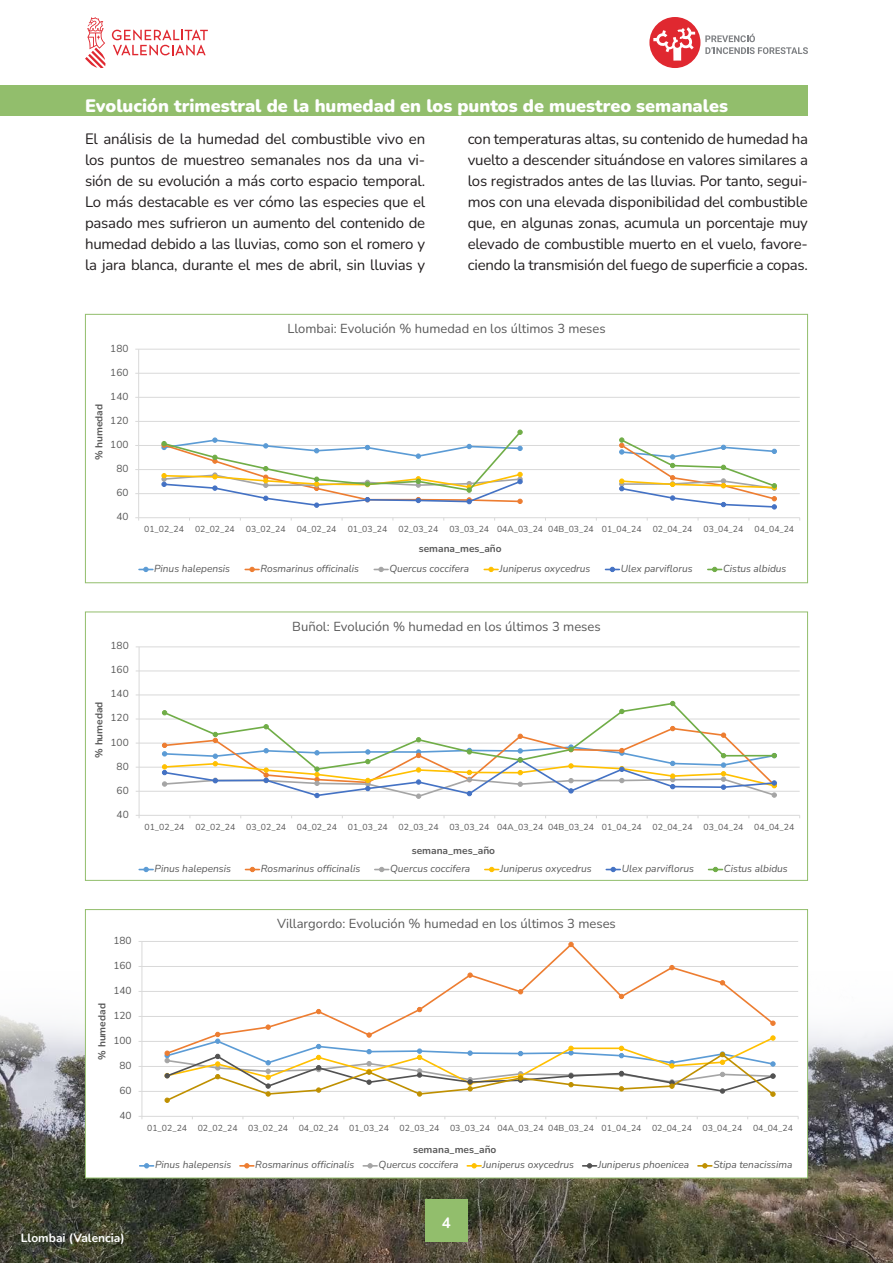
<style>
.page{position:relative;width:893px;height:1263px;background:#fff}
.page>*{position:absolute;margin:0;border:0;box-sizing:border-box;transform-origin:0 0}
.t1{font:900 18px "Nunito";color:#fff}
.t2{font:15px/21px "Nunito";letter-spacing:-.015em;color:#231f20;text-align:justify}
.t3{font:700 15px "Nunito";color:#fff}
.t4{font:13.05px "Nunito";letter-spacing:-.005em;color:#595959}
.t5{font:700 12px "Nunito";color:#fff}
.t6{font:italic 10.2px "Nunito";color:#595959}
.t7{font:10.2px "Nunito";color:#595959}
.t8{font:700 10.2px "Nunito";color:#595959}
.t9{font:700 10.05px "Nunito";color:#595959}
.t10{font:8.7px "Nunito";color:#595959}
</style>
<div class="page">
<img style="left:0;top:1062px;width:893px;height:201px">
<svg style="left:0;top:923px;width:893px;height:139px"></svg>
<div style="left:425px;top:1199px;width:43px;height:43px;background:#92be6c"></div>
<div style="left:0;top:85px;width:808px;height:31px;background:#92be6c"></div>
<svg style="left:112px;top:30px;width:96px;height:25px"></svg>
<svg style="left:85px;top:17px;width:20px;height:51px"></svg>
<div style="left:649px;top:17px;width:51px;height:51px;background:#e02830;border-radius:50%"></div>
<svg style="left:653px;top:27px;width:42px;height:34px"></svg>
<svg style="left:705px;top:34px;width:103px;height:20px"></svg>
<hr style="left:139px;top:493px;width:661px;height:1px;background:#d9d9d9">
<hr style="left:139px;top:469px;width:661px;height:1px;background:#d9d9d9">
<hr style="left:139px;top:445px;width:661px;height:1px;background:#d9d9d9">
<hr style="left:139px;top:421px;width:661px;height:1px;background:#d9d9d9">
<hr style="left:139px;top:397px;width:661px;height:1px;background:#d9d9d9">
<hr style="left:139px;top:373px;width:661px;height:1px;background:#d9d9d9">
<hr style="left:139px;top:349px;width:661px;height:1px;background:#d9d9d9">
<hr style="left:138px;top:349px;width:1px;height:169px;background:#d9d9d9">
<hr style="left:139px;top:517px;width:661px;height:1px;background:#d9d9d9">
<svg style="left:162px;top:430px;width:614px;height:78px"></svg>
<svg style="left:721px;top:465px;width:5px;height:5px"></svg>
<svg style="left:772px;top:483px;width:5px;height:26px"></svg>
<svg style="left:139px;top:567px;width:14px;height:5px"></svg>
<svg style="left:245px;top:567px;width:14px;height:5px"></svg>
<svg style="left:374px;top:567px;width:14px;height:5px"></svg>
<svg style="left:484px;top:567px;width:14px;height:5px"></svg>
<svg style="left:605px;top:567px;width:14px;height:5px"></svg>
<svg style="left:708px;top:567px;width:14px;height:5px"></svg>
<div style="left:85px;top:314px;width:723px;height:269px;border:1px solid #92be6c"></div>
<hr style="left:139px;top:791px;width:661px;height:1px;background:#d9d9d9">
<hr style="left:139px;top:767px;width:661px;height:1px;background:#d9d9d9">
<hr style="left:139px;top:743px;width:661px;height:1px;background:#d9d9d9">
<hr style="left:139px;top:719px;width:661px;height:1px;background:#d9d9d9">
<hr style="left:139px;top:695px;width:661px;height:1px;background:#d9d9d9">
<hr style="left:139px;top:671px;width:661px;height:1px;background:#d9d9d9">
<hr style="left:139px;top:647px;width:661px;height:1px;background:#d9d9d9">
<hr style="left:139px;top:647px;width:1px;height:168px;background:#d9d9d9">
<hr style="left:139px;top:815px;width:661px;height:1px;background:#d9d9d9">
<svg style="left:162px;top:701px;width:615px;height:98px"></svg>
<svg style="left:721px;top:753px;width:5px;height:36px"></svg>
<svg style="left:772px;top:753px;width:5px;height:5px"></svg>
<svg style="left:139px;top:867px;width:14px;height:5px"></svg>
<svg style="left:245px;top:867px;width:14px;height:5px"></svg>
<svg style="left:375px;top:867px;width:14px;height:5px"></svg>
<svg style="left:485px;top:867px;width:14px;height:5px"></svg>
<svg style="left:606px;top:867px;width:14px;height:5px"></svg>
<svg style="left:709px;top:867px;width:13px;height:5px"></svg>
<div style="left:85px;top:612px;width:723px;height:269px;border:1px solid #92be6c"></div>
<div style="left:85px;top:910px;width:722px;height:268px;background:#fff"></div>
<hr style="left:142px;top:1091px;width:656px;height:1px;background:#d9d9d9">
<hr style="left:142px;top:1066px;width:656px;height:1px;background:#d9d9d9">
<hr style="left:142px;top:1041px;width:656px;height:1px;background:#d9d9d9">
<hr style="left:142px;top:1016px;width:656px;height:1px;background:#d9d9d9">
<hr style="left:142px;top:991px;width:656px;height:1px;background:#d9d9d9">
<hr style="left:142px;top:966px;width:656px;height:1px;background:#d9d9d9">
<hr style="left:142px;top:941px;width:656px;height:1px;background:#d9d9d9">
<hr style="left:142px;top:941px;width:1px;height:175px;background:#d9d9d9">
<hr style="left:142px;top:1116px;width:656px;height:1px;background:#d9d9d9">
<svg style="left:267px;top:943px;width:508px;height:82px"></svg>
<svg style="left:316px;top:1009px;width:5px;height:5px"></svg>
<svg style="left:417px;top:1007px;width:5px;height:5px"></svg>
<svg style="left:468px;top:973px;width:5px;height:4px"></svg>
<svg style="left:518px;top:989px;width:5px;height:5px"></svg>
<svg style="left:569px;top:942px;width:4px;height:5px"></svg>
<svg style="left:619px;top:994px;width:5px;height:5px"></svg>
<svg style="left:669px;top:965px;width:5px;height:5px"></svg>
<svg style="left:720px;top:980px;width:5px;height:5px"></svg>
<svg style="left:770px;top:1021px;width:5px;height:4px"></svg>
<svg style="left:165px;top:1025px;width:610px;height:78px"></svg>
<svg style="left:770px;top:1092px;width:5px;height:4px"></svg>
<svg style="left:140px;top:1163px;width:14px;height:5px"></svg>
<svg style="left:240px;top:1163px;width:14px;height:5px"></svg>
<svg style="left:363px;top:1163px;width:14px;height:5px"></svg>
<svg style="left:467px;top:1163px;width:14px;height:5px"></svg>
<svg style="left:583px;top:1163px;width:13px;height:5px"></svg>
<svg style="left:698px;top:1163px;width:14px;height:5px"></svg>
<div style="left:85px;top:909px;width:723px;height:269px;border:1px solid #92be6c"></div>
<p class="t1" style="left:85px;top:93px;width:644px">Evolución trimestral de la humedad en los puntos de muestreo semanales</p>
<p class="t2" style="left:85px;top:128px;width:342px">El análisis de la humedad del combustible vivo en los puntos de muestreo semanales nos da una vi&shy;sión de su evolución a más corto espacio temporal.<br>Lo más destacable es ver cómo las especies que el pasado mes sufrieron un aumento del contenido de humedad debido a las lluvias, como son el romero y la jara blanca, durante el mes de abril, sin lluvias y</p>
<p class="t2" style="left:468px;top:128px;width:342px">con temperaturas altas, su contenido de humedad ha vuelto a descender situándose en valores similares a los registrados antes de las lluvias. Por tanto, segui&shy;mos con una elevada disponibilidad del combustible que, en algunas zonas, acumula un porcentaje muy elevado de combustible muerto en el vuelo, favore&shy;ciendo la transmisión del fuego de superficie a copas.</p>
<p class="t9" style="left:92px;top:460px;width:58px;rotate:-90deg">% humedad</p>
<p class="t7" style="left:110px;top:341px;width:20px">180</p>
<p class="t7" style="left:110px;top:365px;width:20px">160</p>
<p class="t7" style="left:110px;top:389px;width:20px">140</p>
<p class="t7" style="left:110px;top:413px;width:20px">120</p>
<p class="t7" style="left:110px;top:437px;width:20px">100</p>
<p class="t7" style="left:116px;top:461px;width:14px">80</p>
<p class="t7" style="left:116px;top:485px;width:14px">60</p>
<p class="t7" style="left:116px;top:509px;width:14px">40</p>
<p class="t4" style="left:287px;top:319px;width:320px">Llombai: Evolución % humedad en los últimos 3 meses</p>
<p class="t10" style="left:144px;top:523px;width:41px">01_02_24</p>
<p class="t10" style="left:195px;top:523px;width:41px">02_02_24</p>
<p class="t10" style="left:246px;top:523px;width:41px">03_02_24</p>
<p class="t10" style="left:297px;top:523px;width:41px">04_02_24</p>
<p class="t10" style="left:348px;top:523px;width:41px">01_03_24</p>
<p class="t10" style="left:398px;top:523px;width:41px">02_03_24</p>
<p class="t10" style="left:449px;top:523px;width:194px">03_03_24 04A_03_24 04B_03_24 01_04_24</p>
<p class="t10" style="left:653px;top:523px;width:41px">02_04_24</p>
<p class="t10" style="left:704px;top:523px;width:41px">03_04_24</p>
<p class="t10" style="left:754px;top:523px;width:41px">04_04_24</p>
<p class="t8" style="left:419px;top:542px;width:84px">semana_mes_año</p>
<p class="t6" style="left:154px;top:561px;width:77px">Pinus halepensis</p>
<p class="t6" style="left:260px;top:561px;width:100px">Rosmarinus officinalis</p>
<p class="t6" style="left:390px;top:561px;width:81px">Quercus coccifera</p>
<p class="t6" style="left:500px;top:561px;width:92px">Juniperus oxycedrus</p>
<p class="t6" style="left:621px;top:561px;width:73px">Ulex parviflorus</p>
<p class="t6" style="left:723px;top:561px;width:65px">Cistus albidus</p>
<p class="t8" style="left:92px;top:758px;width:58px;rotate:-90deg">% humedad</p>
<p class="t7" style="left:111px;top:639px;width:20px">180</p>
<p class="t7" style="left:111px;top:663px;width:20px">160</p>
<p class="t7" style="left:111px;top:687px;width:20px">140</p>
<p class="t7" style="left:111px;top:711px;width:20px">120</p>
<p class="t7" style="left:111px;top:735px;width:20px">100</p>
<p class="t7" style="left:117px;top:759px;width:14px">80</p>
<p class="t7" style="left:117px;top:783px;width:14px">60</p>
<p class="t7" style="left:117px;top:807px;width:14px">40</p>
<p class="t4" style="left:292px;top:617px;width:310px">Buñol: Evolución % humedad en los últimos 3 meses</p>
<p class="t10" style="left:145px;top:821px;width:651px">01_02_24 02_02_24 03_02_24 04_02_24 01_03_24 02_03_24 03_03_24 04A_03_24 04B_03_24 01_04_24 02_04_24 03_04_24 04_04_24</p>
<p class="t8" style="left:412px;top:843px;width:85px">semana_mes_año</p>
<p class="t6" style="left:155px;top:861px;width:78px">Pinus halepensis</p>
<p class="t6" style="left:261px;top:861px;width:101px">Rosmarinus officinalis</p>
<p class="t6" style="left:390px;top:861px;width:82px">Quercus coccifera</p>
<p class="t6" style="left:500px;top:861px;width:93px">Juniperus oxycedrus</p>
<p class="t6" style="left:622px;top:861px;width:74px">Ulex parviflorus</p>
<p class="t6" style="left:724px;top:861px;width:65px">Cistus albidus</p>
<p class="t8" style="left:95px;top:1060px;width:58px;rotate:-90deg">% humedad</p>
<p class="t7" style="left:113px;top:933px;width:20px">180</p>
<p class="t7" style="left:113px;top:958px;width:20px">160</p>
<p class="t7" style="left:113px;top:983px;width:20px">140</p>
<p class="t7" style="left:113px;top:1008px;width:20px">120</p>
<p class="t7" style="left:113px;top:1033px;width:20px">100</p>
<p class="t7" style="left:119px;top:1058px;width:14px">80</p>
<p class="t7" style="left:119px;top:1083px;width:14px">60</p>
<p class="t7" style="left:119px;top:1108px;width:14px">40</p>
<p class="t4" style="left:277px;top:915px;width:340px">Villargordo: Evolución % humedad en los últimos 3 meses</p>
<p class="t10" style="left:147px;top:1122px;width:647px">01_02_24 02_02_24 03_02_24 04_02_24 01_03_24 02_03_24 03_03_24 04A_03_24 04B_03_24 01_04_24 02_04_24 03_04_24 04_04_24</p>
<p class="t8" style="left:413px;top:1142px;width:85px">semana_mes_año</p>
<p class="t6" style="left:155px;top:1157px;width:78px">Pinus halepensis</p>
<p class="t6" style="left:255px;top:1157px;width:101px">Rosmarinus officinalis</p>
<p class="t6" style="left:379px;top:1157px;width:82px">Quercus coccifera</p>
<p class="t6" style="left:483px;top:1157px;width:93px">Juniperus oxycedrus</p>
<p class="t6" style="left:598px;top:1157px;width:93px">Juniperus phoenicea</p>
<p class="t6" style="left:713px;top:1157px;width:81px">Stipa tenacissima</p>
<p class="t5" style="left:21px;top:1229px;width:105px">Llombai (Valencia)</p>
<p class="t3" style="left:442px;top:1212px;width:10px">4</p>
</div>
